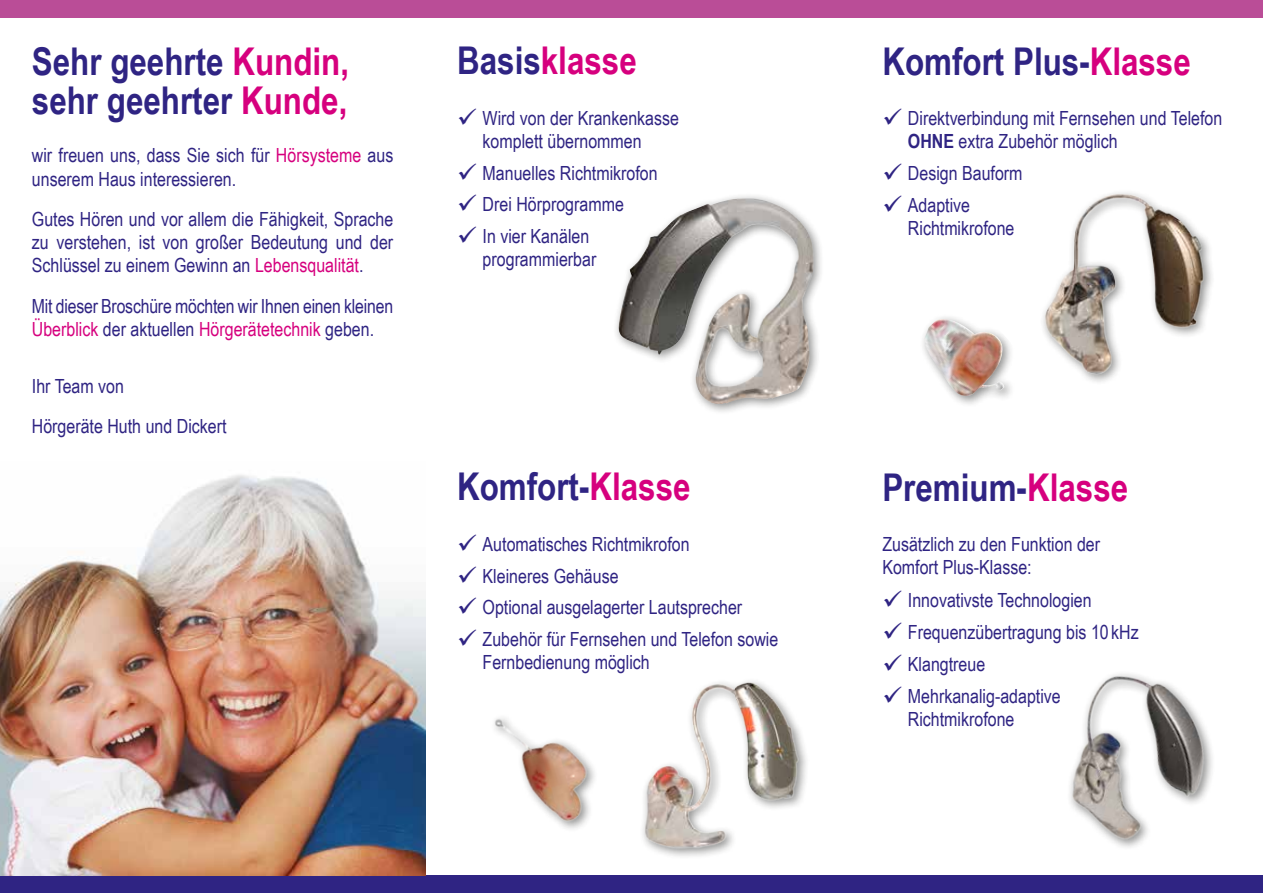
<style>
.page{position:relative;width:1263px;height:893px;background:#fff}
.page>*{position:absolute;margin:0;border:0;box-sizing:border-box;transform-origin:0 0}
.t1{font:700 38.25px/39px "Arial Narrow";color:#2f2483}
.t2{font:700 38.25px "Arial Narrow";color:#d6007e}
.t3{font:19.5px/23.2px "Arial Narrow";color:#2f2483}
.s1{color:#d6007e}
.s2{color:#2f2483}
.s3{font-weight:700}
</style>
<div class="page">
<div style="left:639px;top:677px;width:170px;height:183px;background:#1a1a18;opacity:.5"></div>
<img style="left:639px;top:677px;width:163px;height:177px">
<div style="left:613px;top:192px;width:212px;height:223px;background:#1a1a18;opacity:.5"></div>
<img style="left:615px;top:198px;width:201px;height:206px">
<div style="left:0;top:0;width:1263px;height:17px;background:#ba4d97"></div>
<div style="left:0;top:876px;width:1263px;height:17px;background:#2f2483"></div>
<img style="left:0;top:475px;width:425px;height:401px">
<div style="left:919px;top:301px;width:121px;height:107px;background:#1a1a18;opacity:.5"></div>
<img style="left:923px;top:319px;width:81px;height:79px">
<img style="left:1037px;top:192px;width:175px;height:193px">
<div style="left:1066px;top:671px;width:149px;height:179px;background:#1a1a18;opacity:.5"></div>
<img style="left:1067px;top:673px;width:141px;height:170px">
<img style="left:494px;top:718px;width:100px;height:106px">
<h1 class="t1" style="left:32px;top:40px;width:319px">Sehr geehrte <span class="s1">Kundin, </span>sehr geehrter <span class="s1">Kunde,</span></h1>
<p class="t3" style="left:32px;top:143px;width:363px">wir freuen uns, dass Sie sich für <span class="s1">Hörsysteme</span> aus unserem Haus interessieren.</p>
<p class="t3" style="left:32px;top:207px;width:363px;text-align:justify">Gutes Hören und vor allem die Fähigkeit, Sprache zu verstehen, ist von großer Bedeutung und der Schlüssel zu einem Gewinn an <span class="s1">Lebensqualität</span>.</p>
<p class="t3" style="left:32px;top:293px;width:363px">Mit dieser Broschüre möchten wir Ihnen einen kleinen<br><span class="s1">Überblick</span> der aktuellen <span class="s1">Hörgerätetechnik</span> geben.</p>
<p class="t3" style="left:32px;top:365px;width:196px;line-height:40.2px">Ihr Team von<br>Hörgeräte Huth und Dickert</p>
<h1 class="t2" style="left:457px;top:32px;width:181px"><span class="s2">Basis</span>klasse</h1>
<p class="t3" style="left:483px;top:105px;width:198px;text-indent:-25px">✓ Wird von der Krankenkasse komplett übernommen</p>
<p class="t3" style="left:457px;top:160px;width:202px">✓ Manuelles Richtmikrofon</p>
<p class="t3" style="left:457px;top:192px;width:168px">✓ Drei Hörprogramme</p>
<p class="t3" style="left:483px;top:224px;width:115px;text-indent:-26px">✓ In vier Kanälen programmierbar</p>
<h1 class="t1" style="left:457px;top:466px;width:235px">Komfort-<span class="s1">Klasse</span></h1>
<p class="t3" style="left:457px;top:532px;width:234px">✓ Automatisches Richtmikrofon</p>
<p class="t3" style="left:457px;top:563px;width:163px">✓ Kleineres Gehäuse</p>
<p class="t3" style="left:457px;top:595px;width:287px">✓ Optional ausgelagerter Lautsprecher</p>
<p class="t3" style="left:483px;top:627px;width:297px;text-indent:-26px">✓ Zubehör für Fernsehen und Telefon sowie<br>Fernbedienung möglich</p>
<h1 class="t1" style="left:882px;top:40px;width:310px">Komfort Plus-<span class="s1">Klasse</span></h1>
<p class="t3" style="left:908px;top:106px;width:316px;text-indent:-26px">✓ Direktverbindung mit Fernsehen und Telefon<br><span class="s3">OHNE</span> extra Zubehör möglich</p>
<p class="t3" style="left:882px;top:161px;width:142px">✓ Design Bauform</p>
<p class="t3" style="left:908px;top:193px;width:108px;text-indent:-26px">✓ Adaptive<br>Richtmikrofone</p>
<h1 class="t1" style="left:882px;top:466px;width:247px">Premium-<span class="s1">Klasse</span></h1>
<p class="t3" style="left:882px;top:532px;width:219px">Zusätzlich zu den Funktion der<br>Komfort Plus-Klasse:</p>
<p class="t3" style="left:882px;top:588px;width:211px">✓ Innovativste Technologien</p>
<p class="t3" style="left:882px;top:620px;width:258px">✓ Frequenzübertragung bis 10 kHz</p>
<p class="t3" style="left:882px;top:652px;width:104px">✓ Klangtreue</p>
<p class="t3" style="left:908px;top:683px;width:154px;text-indent:-25px">✓ Mehrkanalig-adaptive<br>Richtmikrofone</p>
</div>
